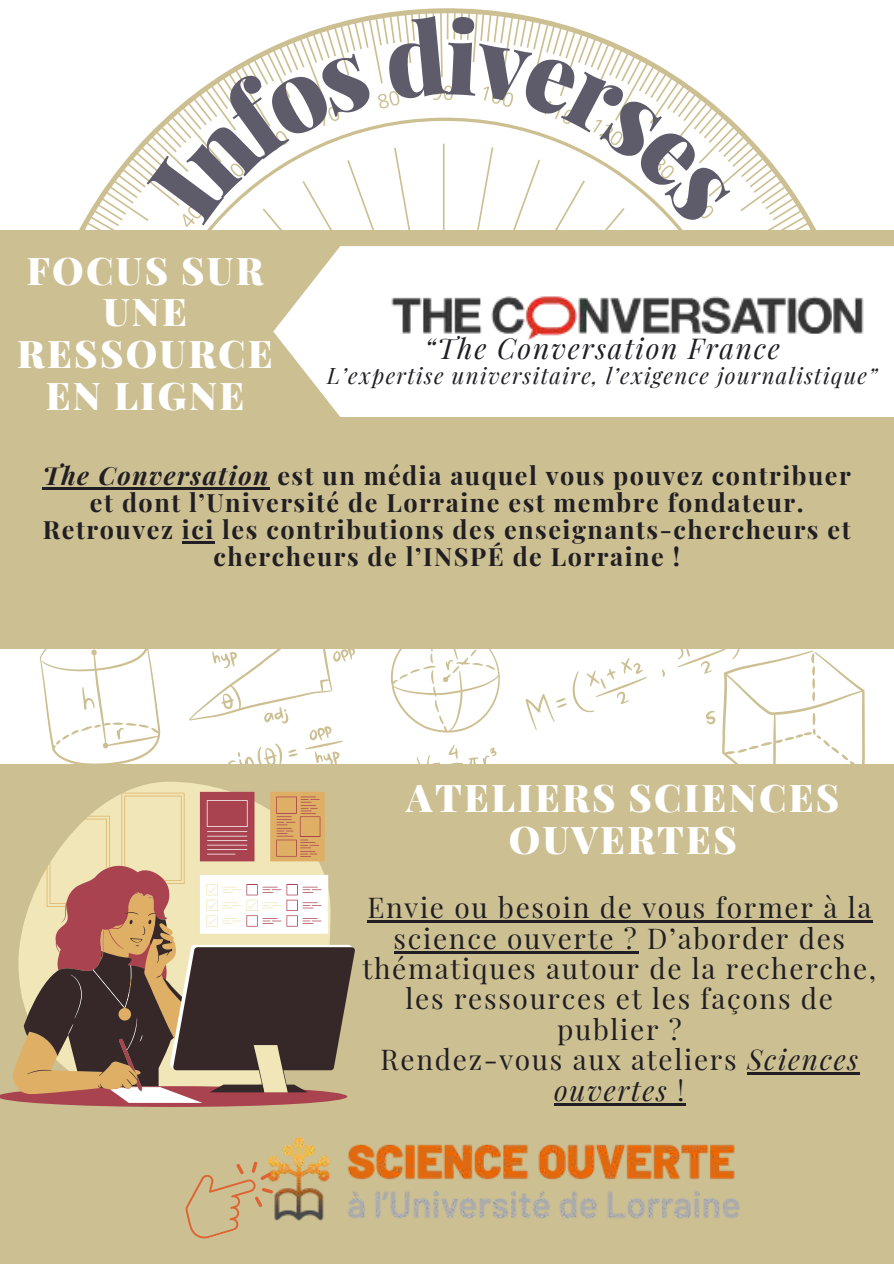
<style>
.page{position:relative;width:894px;height:1264px;background:#fff}
.page>*{position:absolute;margin:0;border:0;box-sizing:border-box;transform-origin:0 0}
.t1{font:900 38.25px/41.7px "Playfair Display";letter-spacing:.06em;color:#fff;text-align:center}
.t2{font:italic 28.2px "Playfair Display";letter-spacing:.06em;color:#211f23}
.t3{font:28.05px/30.3px "Playfair Display";letter-spacing:.06em;color:#211f23;text-align:center}
.t4{font:700 25.2px/27px "Playfair Display";letter-spacing:.06em;color:#211f23;text-align:center}
.t5{font:italic 22.2px "Playfair Display";letter-spacing:.06em;color:#211f23}
.s1{font-style:italic}
</style>
<div class="page">
<svg style="left:79px;top:8px;width:737px;height:222px"></svg>
<svg style="left:385px;top:648px;width:125px;height:116px"></svg>
<svg style="left:525px;top:658px;width:122px;height:73px"></svg>
<svg style="left:660px;top:648px;width:204px;height:116px"></svg>
<svg style="left:36px;top:648px;width:340px;height:116px"></svg>
<div style="left:0;top:230px;width:893px;height:418px;background:#ccbf92"></div>
<svg style="left:273px;top:246px;width:620px;height:171px;background:#fbfaf7"></svg>
<img style="left:390px;top:290px;width:474px;height:54px">
<hr style="left:43px;top:487px;width:227px;height:2px;background:#211f23">
<hr style="left:182px;top:541px;width:33px;height:2px;background:#211f23">
<div style="left:0;top:764px;width:893px;height:499px;background:#ccbf92"></div>
<img style="left:282px;top:1137px;width:457px;height:83px">
<svg style="left:128px;top:781px;width:99px;height:10px"></svg>
<svg style="left:0;top:1092px;width:320px;height:14px;fill:#a8434f"></svg>
<svg style="left:67px;top:875px;width:281px;height:227px;fill:#a8434f"></svg>
<svg style="left:11px;top:791px;width:314px;height:303px"></svg>
<svg style="left:24px;top:911px;width:330px;height:181px;background:#846e5d"></svg>
<hr style="left:367px;top:920px;width:505px;height:2px;background:#211f23">
<hr style="left:393px;top:950px;width:245px;height:3px;background:#211f23">
<hr style="left:746px;top:1072px;width:113px;height:2px;background:#211f23">
<hr style="left:554px;top:1102px;width:114px;height:3px;background:#211f23">
<hr style="left:668px;top:1102px;width:18px;height:3px;background:#211f23">
<svg style="left:185px;top:1155px;width:98px;height:84px"></svg>
<svg style="left:146px;top:52px;width:227px;height:173px"></svg>
<svg style="left:384px;top:14px;width:348px;height:212px"></svg>
<h1 class="t1" style="left:17px;top:248px;width:257px">FOCUS SUR<br>UNE<br>RESSOURCE<br>EN LIGNE</h1>
<p class="t2" style="left:424px;top:328px;width:357px">“The Conversation France</p>
<p class="t5" style="left:327px;top:360px;width:551px">L’expertise universitaire, l’exigence journalistique”</p>
<p class="t4" style="left:43px;top:461px;width:809px"><span class="s1">The Conversation</span> est un média auquel vous pouvez contribuer et dont l’Université de Lorraine est membre fondateur.<br>Retrouvez ici les contributions des enseignants-chercheurs et chercheurs de l’INSPÉ de Lorraine !</p>
<h1 class="t1" style="left:406px;top:775px;width:434px">ATELIERS SCIENCES<br>OUVERTES</h1>
<p class="t3" style="left:362px;top:891px;width:515px">Envie ou besoin de vous former à la science ouverte ? D’aborder des thématiques autour de la recherche, les ressources et les façons de publier ?<br>Rendez-vous aux ateliers <span class="s1">Sciences ouvertes</span> !</p>
</div>
